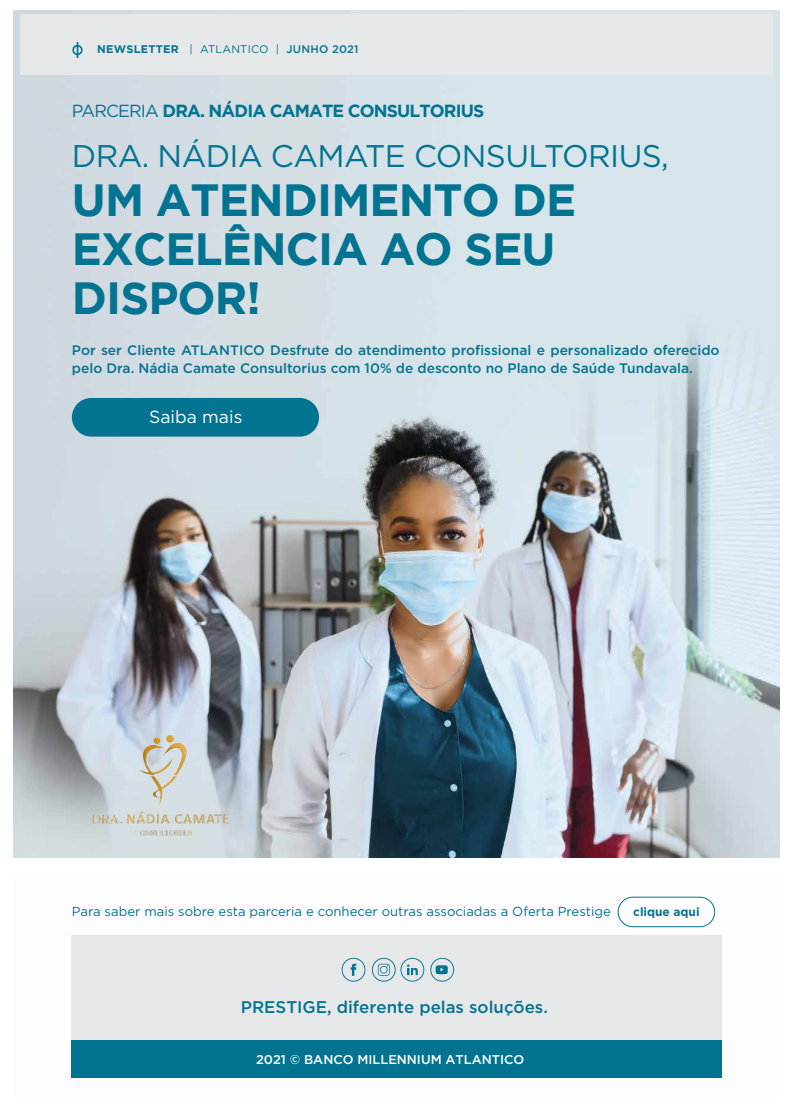
<style>
.page{position:relative;width:795px;height:1103px;background:#fff}
.page>*{position:absolute;margin:0;border:0;box-sizing:border-box;transform-origin:0 0}
.t1{font:700 45px/49px "Gotham";letter-spacing:-.02em;color:#027391}
.t2{font:31.25px "Gotham";letter-spacing:-.02em;color:#027391}
.t3{font:700 17.5px "Gotham";letter-spacing:-.05em;color:#027391}
.t4{font:17.5px "Gotham";color:#fff}
.t5{font:500 16.88px "Gotham";color:#027391}
.t6{font:500 13.75px/18.1px "Gotham";color:#027391}
.t7{font:13.12px "Gotham";color:#027391}
.t8{font:500 12.75px "Gotham";color:#fff}
.t9{font:700 11.88px "Gotham";color:#027391}
.t10{font:11px "Gotham";letter-spacing:.02em;color:#027391}
.s1{font-weight:700}
.s2{font-weight:500}
.s3{font-weight:400}
</style>
<div class="page">
<img style="left:14px;top:10px;width:764px;height:847px">
<div style="left:72px;top:398px;width:247px;height:38px;background:#027391;border-radius:19px"></div>
<div style="left:21px;top:15px;width:751px;height:60px;background:#e6e7e8"></div>
<svg style="left:72px;top:42px;width:11px;height:16px"></svg>
<div style="left:72px;top:1040px;width:649px;height:37px;background:#027391"></div>
<div style="left:72px;top:935px;width:649px;height:105px;background:#e6e7e8"></div>
<svg style="left:341px;top:957px;width:24px;height:24px"></svg>
<svg style="left:430px;top:957px;width:24px;height:24px"></svg>
<svg style="left:371px;top:957px;width:53px;height:24px"></svg>
<div style="left:617px;top:896px;width:97px;height:31px;border:1px solid #027391;border-radius:15px"></div>
<img style="left:21px;top:724px;width:281px;height:133px">
<p class="t10" style="left:97px;top:42px;width:262px"><span class="s1">NEWSLETTER</span> | ATLANTICO | <span class="s2">JUNHO 2021</span></p>
<p class="t3" style="left:72px;top:101px;width:413px"><span class="s3">PARCERIA</span> DRA. NÁDIA CAMATE CONSULTORIUS</p>
<h2 class="t2" style="left:72px;top:136px;width:598px">DRA. NÁDIA CAMATE CONSULTORIUS,</h2>
<h1 class="t1" style="left:72px;top:174px;width:505px">UM ATENDIMENTO DE<br>EXCELÊNCIA AO SEU<br>DISPOR!</h1>
<p class="t6" style="left:72px;top:341px;width:649px">Por ser Cliente ATLANTICO Desfrute do atendimento profissional e personalizado oferecido pelo Dra. Nádia Camate Consultorius com 10% de desconto no Plano de Saúde Tundavala.</p>
<p class="t4" style="left:149px;top:406px;width:95px">Saiba mais</p>
<p class="t7" style="left:72px;top:903px;width:540px">Para saber mais sobre esta parceria e conhecer outras associadas a Oferta Prestige</p>
<p class="t9" style="left:633px;top:903px;width:68px">clique aqui</p>
<p class="t5" style="left:240px;top:996px;width:308px">PRESTIGE, diferente pelas soluções.</p>
<p class="t8" style="left:256px;top:1050px;width:270px">2021 © BANCO MILLENNIUM ATLANTICO</p>
</div>
